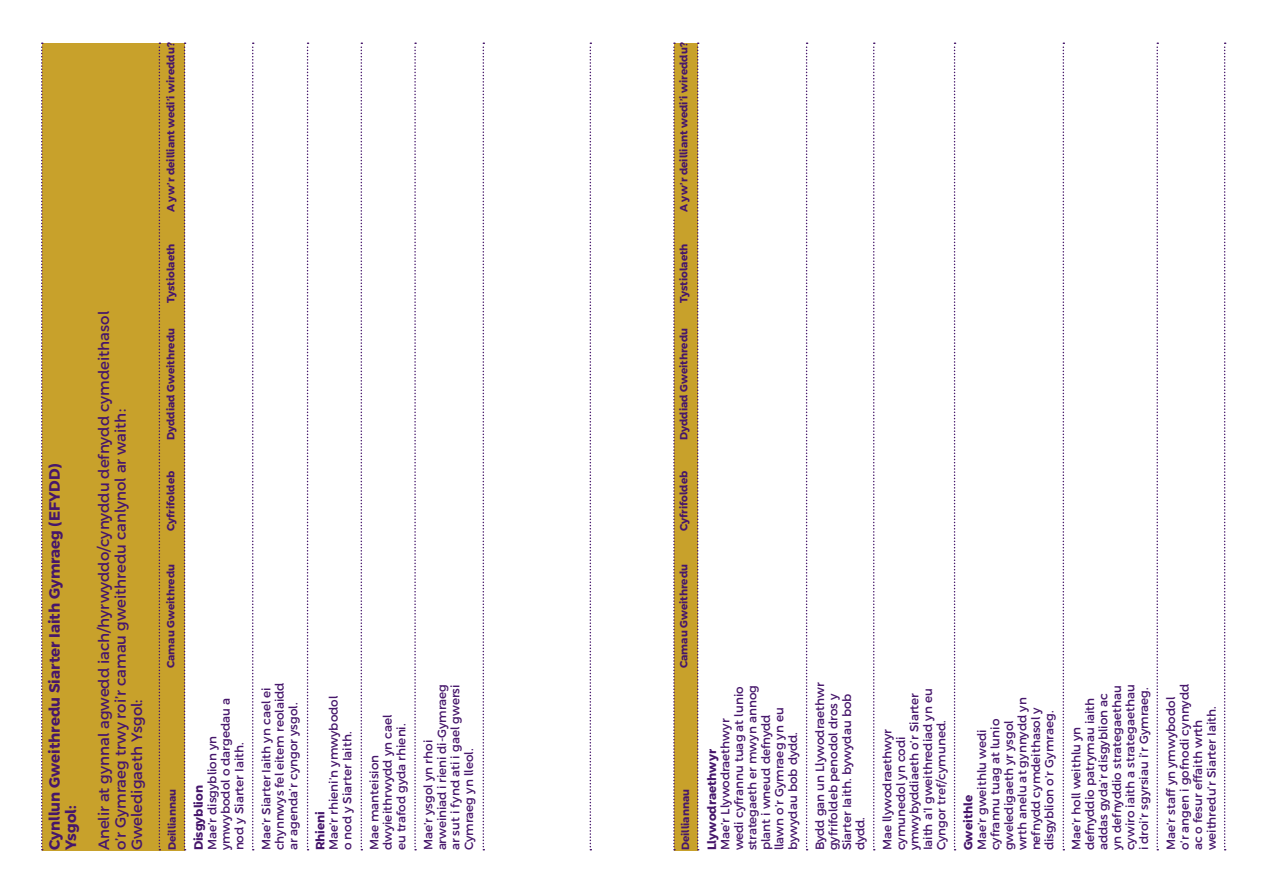
<style>
.page{position:relative;width:1263px;height:893px;background:#fff}
.page>*{position:absolute;margin:0;border:0;box-sizing:border-box;transform-origin:0 0}
.t1{font:15px/16.5px "Cymraeg";color:#46166b}
.t2{font:700 15px/16.5px "Cymraeg";color:#46166b}
.t3{font:12px/13.5px "Cymraeg";color:#46166b}
.t4{font:700 12px "Cymraeg";color:#46166b}
.t5{font:700 10.5px "Cymraeg";color:#46166b}
</style>
<div class="page">
<div style="left:42px;top:43px;width:143px;height:807px;background:#c8a12b"></div>
<svg style="left:41px;top:43px;width:2px;height:807px"></svg>
<svg style="left:159px;top:43px;width:1px;height:807px"></svg>
<svg style="left:307px;top:43px;width:2px;height:807px"></svg>
<svg style="left:252px;top:43px;width:2px;height:807px"></svg>
<svg style="left:361px;top:43px;width:1px;height:807px"></svg>
<svg style="left:414px;top:43px;width:2px;height:807px"></svg>
<svg style="left:483px;top:43px;width:1px;height:807px"></svg>
<svg style="left:590px;top:43px;width:1px;height:807px"></svg>
<svg style="left:184px;top:43px;width:2px;height:807px"></svg>
<div style="left:674px;top:43px;width:24px;height:807px;background:#c8a12b"></div>
<svg style="left:673px;top:43px;width:2px;height:807px"></svg>
<svg style="left:806px;top:43px;width:2px;height:807px"></svg>
<svg style="left:873px;top:43px;width:2px;height:807px"></svg>
<svg style="left:954px;top:43px;width:1px;height:807px"></svg>
<svg style="left:1062px;top:43px;width:2px;height:807px"></svg>
<svg style="left:1156px;top:43px;width:2px;height:807px"></svg>
<svg style="left:1224px;top:43px;width:2px;height:807px"></svg>
<svg style="left:697px;top:43px;width:2px;height:807px"></svg>
<p class="t2" style="left:46px;top:850px;width:388px;rotate:-90deg">Cynllun Gweithredu Siarter Iaith Gymraeg (EFYDD)<br>Ysgol:</p>
<p class="t1" style="left:96px;top:850px;width:541px;rotate:-90deg">Anelir at gynnal agwedd iach/hyrwyddo/cynyddu defnydd cymdeithasol o’r Gymraeg trwy roi’r camau gweithredu canlynol ar waith:<br>Gweledigaeth Ysgol:</p>
<p class="t5" style="left:164px;top:212px;width:171px;rotate:-90deg">A yw’r deilliant wedi’i wireddu?</p>
<p class="t5" style="left:164px;top:303px;width:61px;rotate:-90deg">Tystiolaeth</p>
<p class="t5" style="left:164px;top:440px;width:114px;rotate:-90deg">Dyddiad Gweithredu</p>
<p class="t5" style="left:164px;top:531px;width:62px;rotate:-90deg">Cyfrifoldeb</p>
<p class="t5" style="left:164px;top:668px;width:106px;rotate:-90deg">Camau Gweithredu</p>
<p class="t3" style="left:205px;top:850px;width:154px;rotate:-90deg">Mae’r disgyblion yn ymwybodol o dargedau a nod y Siarter Iaith.</p>
<p class="t5" style="left:166px;top:850px;width:63px;rotate:-90deg">Deilliannau</p>
<p class="t4" style="left:191px;top:850px;width:67px;rotate:-90deg">Disgyblion</p>
<p class="t3" style="left:259px;top:850px;width:169px;rotate:-90deg">Mae’r Siarter Iaith yn cael ei chynnwys fel eitem reolaidd ar agenda’r cyngor ysgol.</p>
<p class="t3" style="left:327px;top:850px;width:156px;rotate:-90deg">Mae’r rhieni’n ymwybodol o nod y Siarter Iaith.</p>
<p class="t4" style="left:313px;top:850px;width:41px;rotate:-90deg">Rhieni</p>
<p class="t3" style="left:367px;top:850px;width:137px;rotate:-90deg">Mae manteision dwyieithrwydd yn cael eu trafod gyda rhieni.</p>
<p class="t3" style="left:421px;top:850px;width:168px;rotate:-90deg">Mae’r ysgol yn rhoi arweiniad i rieni di-Gymraeg ar sut i fynd ati i gael gwersi<br>Cymraeg yn lleol.</p>
<p class="t5" style="left:677px;top:212px;width:171px;rotate:-90deg">A yw’r deilliant wedi’i wireddu?</p>
<p class="t5" style="left:677px;top:303px;width:61px;rotate:-90deg">Tystiolaeth</p>
<p class="t5" style="left:677px;top:440px;width:114px;rotate:-90deg">Dyddiad Gweithredu</p>
<p class="t5" style="left:677px;top:531px;width:62px;rotate:-90deg">Cyfrifoldeb</p>
<p class="t5" style="left:677px;top:668px;width:106px;rotate:-90deg">Camau Gweithredu</p>
<p class="t5" style="left:679px;top:850px;width:63px;rotate:-90deg">Deilliannau</p>
<p class="t3" style="left:718px;top:850px;width:167px;rotate:-90deg">Mae’r Llywodraethwyr<br>wedi cyfrannu tuag at lunio strategaeth er mwyn annog plant i wneud defnydd llawn o’r Gymraeg yn eu bywydau bob dydd.</p>
<p class="t3" style="left:813px;top:850px;width:169px;rotate:-90deg">Bydd gan un Llywodraethwr gyfrifoldeb penodol dros y<br>Siarter Iaith. bywydau bob dydd.</p>
<p class="t3" style="left:880px;top:850px;width:164px;rotate:-90deg">Mae llywodraethwyr cymunedol yn codi ymwybyddiaeth o’r Siarter<br>Iaith a’I gweithrediad yn eu<br>Cyngor tref/cymuned.</p>
<p class="t4" style="left:704px;top:850px;width:103px;rotate:-90deg">Llywodraethwyr</p>
<p class="t3" style="left:975px;top:850px;width:155px;rotate:-90deg">Mae’r gweithlu wedi cyfrannu tuag at lunio gweledigaeth yr ysgol wrth anelu at gynnydd yn nefnydd cymdeithasol y disgyblion o’r Gymraeg.</p>
<p class="t4" style="left:961px;top:850px;width:57px;rotate:-90deg">Gweithle</p>
<p class="t3" style="left:1069px;top:850px;width:168px;rotate:-90deg">Mae’r holl weithlu yn defnyddio patrymau iaith addas gyda’r disgyblion ac yn defnyddio strategaethau cywiro iaith a strategaethau i droi’r sgyrsiau i’r Gymraeg.</p>
<p class="t3" style="left:1164px;top:850px;width:168px;rotate:-90deg">Mae’r staff yn ymwybodol o’r angen i gofnodi cynnydd ac o fesur effaith wrth weithredu’r Siarter Iaith.</p>
</div>
